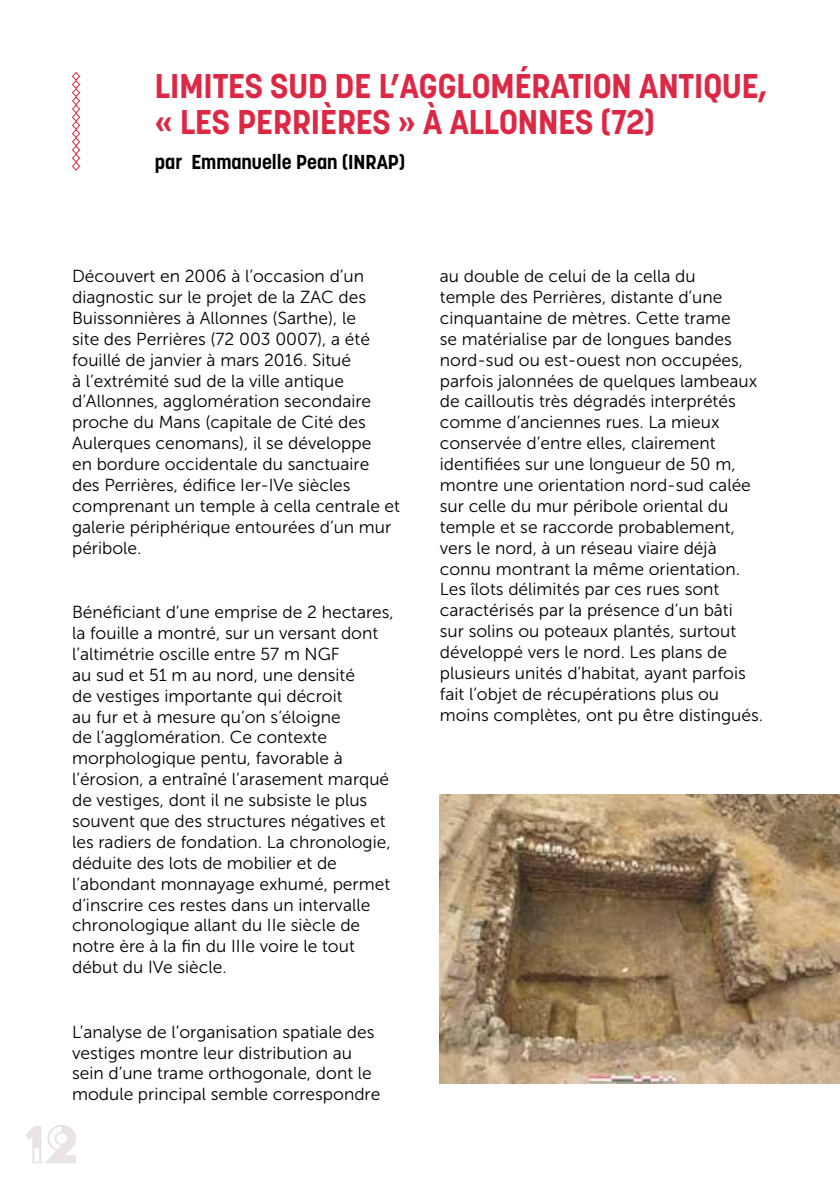
<style>
.page{position:relative;width:840px;height:1191px;background:#fff}
.page>*{position:absolute;margin:0;border:0;box-sizing:border-box;transform-origin:0 0}
.t1{font:700 34px/36px "Korolev";color:#dc2845}
.t2{font:700 20px "Korolev";color:#000}
.t3{font:17.4px/20.8px "Museo Sans 300";color:#000}
</style>
<div class="page">
<svg style="left:25px;top:1125px;width:51px;height:38px"></svg>
<img style="left:439px;top:794px;width:400px;height:289px">
<svg style="left:72px;top:72px;width:8px;height:99px"></svg>
<h1 class="t1" style="left:155px;top:68px;width:614px">LIMITES SUD DE L’AGGLOMÉRATION ANTIQUE, « LES PERRIÈRES » À ALLONNES (72)</h1>
<p class="t2" style="left:155px;top:149px;width:251px">par Emmanuelle Pean (INRAP)</p>
<p class="t3" style="left:72px;top:266px;width:329px">Découvert en 2006 à l’occasion d’un diagnostic sur le projet de la ZAC des Buissonnières à Allonnes (Sarthe), le<br>site des Perrières (72 003 0007), a été fouillé de janvier à mars 2016. Situé<br>à l’extrémité sud de la ville antique d’Allonnes, agglomération secondaire proche du Mans (capitale de Cité des Aulerques cenomans), il se développe<br>en bordure occidentale du sanctuaire des Perrières, édifice Ier-IVe siècles comprenant un temple à cella centrale et galerie périphérique entourées d’un mur péribole.</p>
<p class="t3" style="left:72px;top:602px;width:323px">Bénéficiant d’une emprise de 2 hectares, la fouille a montré, sur un versant dont l’altimétrie oscille entre 57 m NGF<br>au sud et 51 m au nord, une densité<br>de vestiges importante qui décroit<br>au fur et à mesure qu’on s’éloigne<br>de l’agglomération. Ce contexte morphologique pentu, favorable à l’érosion, a entraîné l’arasement marqué de vestiges, dont il ne subsiste le plus souvent que des structures négatives et les radiers de fondation. La chronologie, déduite des lots de mobilier et de l’abondant monnayage exhumé, permet d’inscrire ces restes dans un intervalle chronologique allant du IIe siècle de notre ère à la fin du IIIe voire le tout début du IVe siècle.</p>
<p class="t3" style="left:72px;top:1021px;width:309px">L’analyse de l’organisation spatiale des vestiges montre leur distribution au sein d’une trame orthogonale, dont le module principal semble correspondre</p>
<p class="t3" style="left:439px;top:266px;width:324px">au double de celui de la cella du<br>temple des Perrières, distante d’une cinquantaine de mètres. Cette trame<br>se matérialise par de longues bandes nord-sud ou est-ouest non occupées, parfois jalonnées de quelques lambeaux de cailloutis très dégradés interprétés comme d’anciennes rues. La mieux conservée d’entre elles, clairement identifiées sur une longueur de 50 m, montre une orientation nord-sud calée sur celle du mur péribole oriental du temple et se raccorde probablement, vers le nord, à un réseau viaire déjà connu montrant la même orientation.<br>Les îlots délimités par ces rues sont caractérisés par la présence d’un bâti<br>sur solins ou poteaux plantés, surtout développé vers le nord. Les plans de plusieurs unités d’habitat, ayant parfois fait l’objet de récupérations plus ou moins complètes, ont pu être distingués.</p>
</div>
